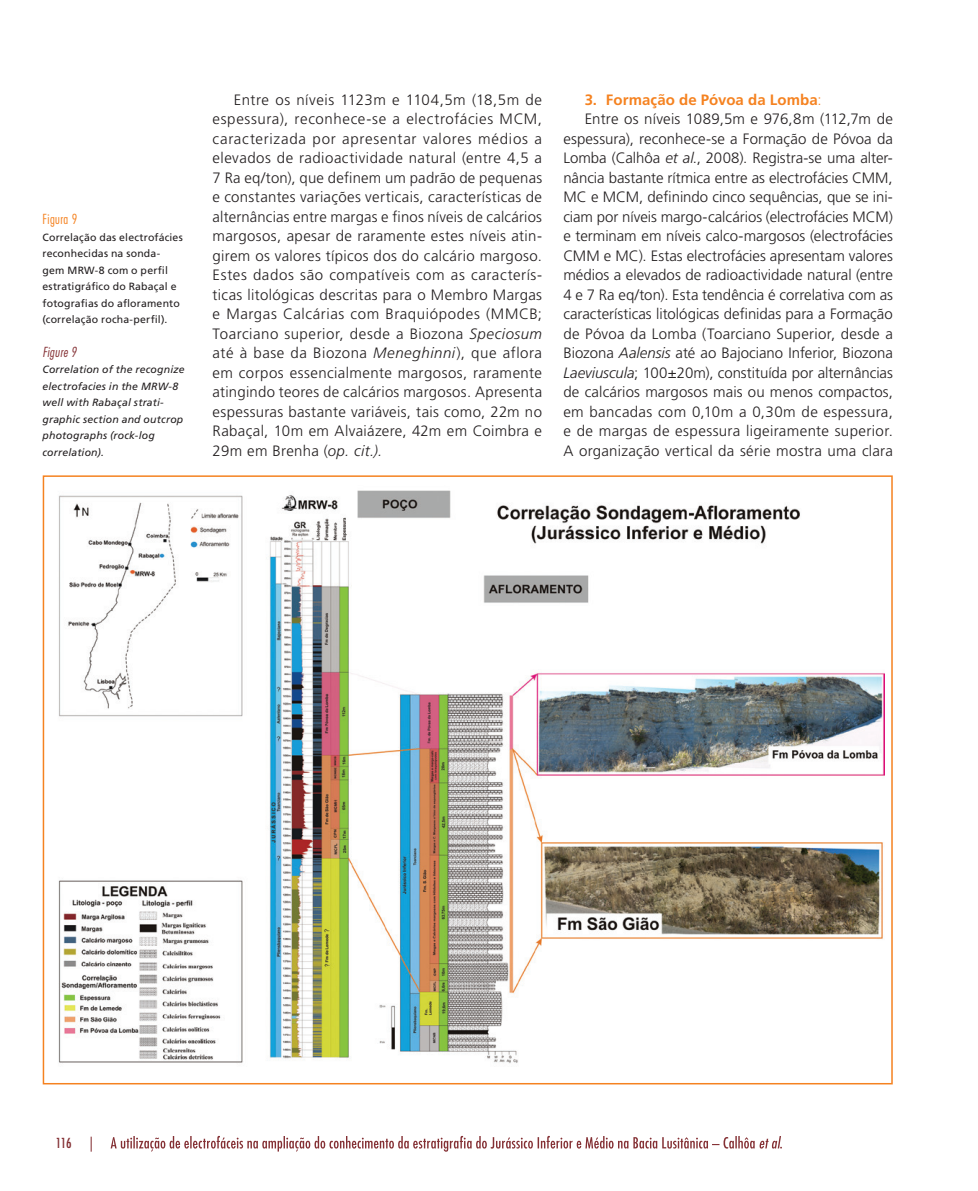
<style>
.page{position:relative;width:978px;height:1191px;background:#fff}
.page>*{position:absolute;margin:0;border:0;box-sizing:border-box;transform-origin:0 0}
.t1{font:300 15px/19.5px "Frutiger LT Std";letter-spacing:.005em;color:#231f20;text-align:justify}
.t2{font:300 15px "Frutiger LT Std";letter-spacing:.025em;color:#231f20}
.t3{font:700 15px "Frutiger LT Std";letter-spacing:.005em;color:#f58220}
.t4{font:300 condensed 13.5px "Futura Std";letter-spacing:.03em;color:#f58220}
.t5{font:italic 300 condensed 13.5px "Futura Std";letter-spacing:.03em;color:#843034}
.t6{font:condensed 13.5px "Futura Std";color:#843034}
.t7{font:10.5px/16.5px "Frutiger LT Std";letter-spacing:.015em;color:#231f20}
.t8{font:italic 10.5px/16.5px "Frutiger LT Std";letter-spacing:.015em;color:#231f20}
.s1{font-style:italic}
.s2{font-weight:300}
</style>
<div class="page">
<svg style="left:91px;top:1135px;width:691px;height:16px"></svg>
<img style="left:58px;top:490px;width:827px;height:573px">
<p class="t4" style="left:43px;top:211px;width:36px">Figura 9</p>
<p class="t7" style="left:43px;top:229px;width:142px">Correlação das electrofácies reconhecidas na sonda&shy;gem MRW-8 com o perfil estratigráfico do Rabaçal e fotografias do afloramento (correlação rocha-perfil).</p>
<p class="t5" style="left:43px;top:344px;width:36px">Figure 9</p>
<p class="t8" style="left:43px;top:361px;width:144px">Correlation of the recognize electrofacies in the MRW-8 well with Rabaçal strati&shy;graphic section and outcrop photographs (rock-log correlation).</p>
<p class="t1" style="left:213px;top:90px;width:331px;text-indent:21px">Entre os níveis 1123m e 1104,5m (18,5m de espessura), reconhece-se a electrofácies MCM, caracterizada por apresentar valores médios a elevados de radioactividade natural (entre 4,5 a 7 Ra eq/ton), que definem um padrão de pequenas e constantes variações verticais, características de alternâncias entre margas e finos níveis de calcários margosos, apesar de raramente estes níveis atin&shy;girem os valores típicos dos do calcário margoso.<br>Estes dados são compatíveis com as caracterís&shy;ticas litológicas descritas para o Membro Margas e Margas Calcárias com Braquiópodes (MMCB; Toarciano superior, desde a Biozona <span class="s1">Speciosum </span>até à base da Biozona <span class="s1">Meneghinni</span>), que aflora em corpos essencialmente margosos, raramente atingindo teores de calcários margosos. Apresenta espessuras bastante variáveis, tais como, 22m no Rabaçal, 10m em Alvaiázere, 42m em Coimbra e 29m em Brenha (<span class="s1">op. cit.).</span></p>
<p class="t3" style="left:585px;top:91px;width:239px">3. Formação de Póvoa da Lomba<span class="s2">:</span></p>
<p class="t1" style="left:585px;top:109px;width:310px">Entre os níveis 1089,5m e 976,8m (112,7m de</p>
<p class="t1" style="left:563px;top:129px;width:331px">espessura), reconhece-se a Formação de Póvoa da</p>
<p class="t1" style="left:563px;top:148px;width:331px">Lomba (Calhôa <span class="s1">et al</span>., 2008). Registra-se uma alter-</p>
<p class="t1" style="left:563px;top:168px;width:331px">nância bastante rítmica entre as electrofácies CMM,</p>
<p class="t1" style="left:563px;top:187px;width:331px">MC e MCM, definindo cinco sequências, que se ini-</p>
<p class="t1" style="left:563px;top:207px;width:331px">ciam por níveis margo-calcários (electrofácies MCM)</p>
<p class="t1" style="left:563px;top:226px;width:331px">e terminam em níveis calco-margosos (electrofácies</p>
<p class="t1" style="left:563px;top:246px;width:331px">CMM e MC). Estas electrofácies apresentam valores</p>
<p class="t1" style="left:563px;top:265px;width:331px">médios a elevados de radioactividade natural (entre</p>
<p class="t1" style="left:563px;top:285px;width:331px">4 e 7 Ra eq/ton). Esta tendência é correlativa com as</p>
<p class="t1" style="left:563px;top:304px;width:331px">características litológicas definidas para a Formação</p>
<p class="t1" style="left:563px;top:324px;width:331px">de Póvoa da Lomba (Toarciano Superior, desde a</p>
<p class="t1" style="left:563px;top:343px;width:331px">Biozona <span class="s1">Aalensis</span> até ao Bajociano Inferior, Biozona</p>
<p class="t1" style="left:563px;top:363px;width:331px"><span class="s1">Laeviuscula</span>; 100±20m), constituída por alternâncias</p>
<p class="t1" style="left:563px;top:382px;width:331px">de calcários margosos mais ou menos compactos,</p>
<p class="t2" style="left:563px;top:403px;width:331px">em bancadas com 0,10m a 0,30m de espessura,</p>
<p class="t2" style="left:563px;top:422px;width:331px">e de margas de espessura ligeiramente superior.</p>
<p class="t1" style="left:563px;top:441px;width:331px">A organização vertical da série mostra uma clara</p>
<p class="t6" style="left:56px;top:1135px;width:17px">116</p>
</div>
